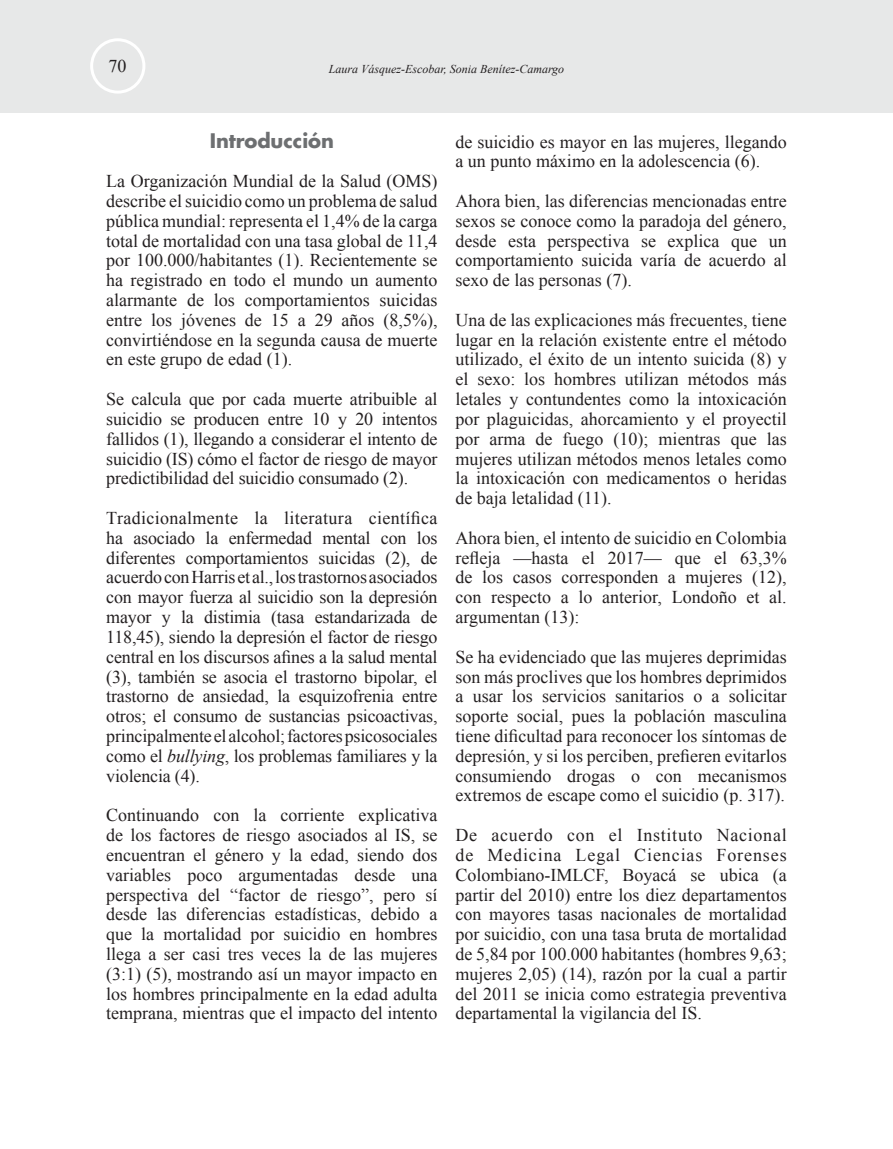
<style>
.page{position:relative;width:893px;height:1149px;background:#fff}
.page>*{position:absolute;margin:0;border:0;box-sizing:border-box;transform-origin:0 0}
.t1{font:700 19.5px "Futura LT";color:#6d6f71}
.t2{font:18px/19.8px "Times New Roman";color:#231f20;text-align:justify}
.t3{font:italic 12px "Times New Roman";color:#231f20}
.s1{font-style:italic}
</style>
<div class="page">
<div style="left:0;top:0;width:893px;height:113px;background:#e7e8e8"></div>
<div style="left:90px;top:38px;width:55px;height:56px;border:3px solid #fff;border-radius:50%"></div>
<p class="t2" style="left:109px;top:56px;width:19px">70</p>
<p class="t3" style="left:329px;top:61px;width:237px">Laura Vásquez-Escobar, Sonia Benítez-Camargo</p>
<p class="t1" style="left:210px;top:127px;width:126px">Introducción</p>
<p class="t2" style="left:106px;top:171px;width:333px">La Organización Mundial de la Salud (OMS) describe el suicidio como un problema de salud pública mundial: representa el 1,4% de la carga total de mortalidad con una tasa global de 11,4 por 100.000/habitantes (1). Recientemente se ha registrado en todo el mundo un aumento alarmante de los comportamientos suicidas entre los jóvenes de 15 a 29 años (8,5%), convirtiéndose en la segunda causa de muerte en este grupo de edad (1).</p>
<p class="t2" style="left:106px;top:389px;width:333px">Se calcula que por cada muerte atribuible al suicidio se producen entre 10 y 20 intentos fallidos (1), llegando a considerar el intento de suicidio (IS) cómo el factor de riesgo de mayor predictibilidad del suicidio consumado (2).</p>
<p class="t2" style="left:106px;top:507px;width:333px">Tradicionalmente la literatura científica ha asociado la enfermedad mental con los diferentes comportamientos suicidas (2), de acuerdo con Harris et al., los trastornos asociados con mayor fuerza al suicidio son la depresión mayor y la distimia (tasa estandarizada de 118,45), siendo la depresión el factor de riesgo central en los discursos afines a la salud mental (3), también se asocia el trastorno bipolar, el trastorno de ansiedad, la esquizofrenia entre otros; el consumo de sustancias psicoactivas, principalmente el alcohol; factores psicosociales como el <span class="s1">bullying</span>, los problemas familiares y la violencia (4).</p>
<p class="t2" style="left:106px;top:804px;width:333px">Continuando con la corriente explicativa de los factores de riesgo asociados al IS, se encuentran el género y la edad, siendo dos variables poco argumentadas desde una perspectiva del “factor de riesgo”, pero sí desde las diferencias estadísticas, debido a que la mortalidad por suicidio en hombres llega a ser casi tres veces la de las mujeres (3:1) (5), mostrando así un mayor impacto en los hombres principalmente en la edad adulta temprana, mientras que el impacto del intento</p>
<p class="t2" style="left:455px;top:131px;width:333px">de suicidio es mayor en las mujeres, llegando a un punto máximo en la adolescencia (6).</p>
<p class="t2" style="left:455px;top:191px;width:333px">Ahora bien, las diferencias mencionadas entre sexos se conoce como la paradoja del género, desde esta perspectiva se explica que un comportamiento suicida varía de acuerdo al sexo de las personas (7).</p>
<p class="t2" style="left:455px;top:309px;width:333px">Una de las explicaciones más frecuentes, tiene lugar en la relación existente entre el método utilizado, el éxito de un intento suicida (8) y el sexo: los hombres utilizan métodos más letales y contundentes como la intoxicación por plaguicidas, ahorcamiento y el proyectil por arma de fuego (10); mientras que las mujeres utilizan métodos menos letales como la intoxicación con medicamentos o heridas de baja letalidad (11).</p>
<p class="t2" style="left:455px;top:527px;width:333px">Ahora bien, el intento de suicidio en Colombia refleja —hasta el 2017— que el 63,3% de los casos corresponden a mujeres (12), con respecto a lo anterior, Londoño et al. argumentan (13):</p>
<p class="t2" style="left:455px;top:646px;width:333px">Se ha evidenciado que las mujeres deprimidas son más proclives que los hombres deprimidos a usar los servicios sanitarios o a solicitar soporte social, pues la población masculina tiene dificultad para reconocer los síntomas de depresión, y si los perciben, prefieren evitarlos consumiendo drogas o con mecanismos extremos de escape como el suicidio (p. 317).</p>
<p class="t2" style="left:455px;top:824px;width:333px">De acuerdo con el Instituto Nacional de Medicina Legal Ciencias Forenses Colombiano-IMLCF, Boyacá se ubica (a partir del 2010) entre los diez departamentos con mayores tasas nacionales de mortalidad por suicidio, con una tasa bruta de mortalidad de 5,84 por 100.000 habitantes (hombres 9,63; mujeres 2,05) (14), razón por la cual a partir del 2011 se inicia como estrategia preventiva departamental la vigilancia del IS.</p>
</div>
